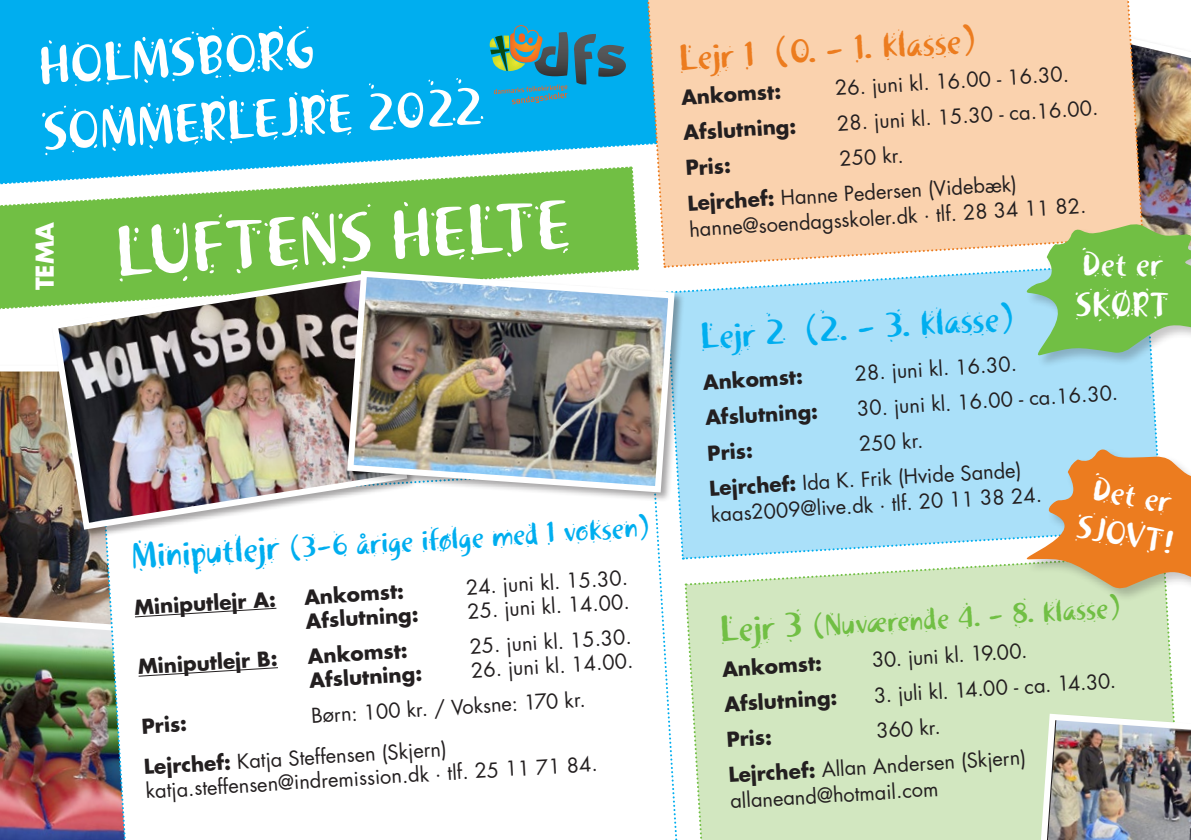
<style>
.page{position:relative;width:1191px;height:840px;background:#fff}
.page>*{position:absolute;margin:0;border:0;box-sizing:border-box;transform-origin:0 0}
.t1{font:70px "Khaki Std 2";color:#fff}
.t2{font:54px "Khaki Std 2";color:#fff}
.t3{font:36px "Khaki Std 2";color:#00aeef}
.t4{font:36px "Khaki Std 2";color:#ec7c1f}
.t5{font:36px "Khaki Std 2";color:#71bf44}
.t6{font:34.2px "Khaki Std 2";color:#fff}
.t7{font:33.6px "Khaki Std 2";color:#fff}
.t8{font:30px "Khaki Std 2";color:#00aeef}
.t9{font:30px "Khaki Std 2";color:#71bf44}
.t10{font:700 24px "Futura Std";color:#fff}
.t11{font:20px "Futura Std";color:#231f20}
.t12{font:700 20px "Futura Std";color:#231f20}
.s1{font-weight:700}
</style>
<div class="page">
<img style="left:0;top:0;width:1191px;height:840px">
<p class="t2" style="left:36px;top:33px;width:278px;rotate:-3deg">HOLMSBORG</p>
<p class="t2" style="left:40px;top:102px;width:443px;rotate:-4deg">SOMMERLEJRE 2022</p>
<p class="t10" style="left:29px;top:290px;width:70px;rotate:-90deg">TEMA</p>
<p class="t1" style="left:112px;top:212px;width:457px;rotate:-4deg">LUFTENS HELTE</p>
<p class="t8" style="left:288px;top:528px;width:363px;rotate:-3deg">(3-6 årige ifølge med 1 voksen)</p>
<p class="t3" style="left:130px;top:534px;width:150px;rotate:-4deg">Miniputlejr</p>
<p class="t11" style="left:465px;top:575px;width:164px;rotate:-4deg">24. juni kl. 15.30.</p>
<p class="t12" style="left:133px;top:594px;width:143px;rotate:-4deg">Miniputlejr A:</p>
<p class="t12" style="left:303px;top:584px;width:101px;rotate:-4deg">Ankomst:</p>
<p class="t11" style="left:466px;top:599px;width:164px;rotate:-4deg">25. juni kl. 14.00.</p>
<p class="t12" style="left:305px;top:608px;width:114px;rotate:-4deg">Afslutning:</p>
<p class="t11" style="left:468px;top:634px;width:164px;rotate:-4deg">25. juni kl. 15.30.</p>
<p class="t12" style="left:137px;top:653px;width:141px;rotate:-4deg">Miniputlejr B:</p>
<p class="t12" style="left:307px;top:643px;width:101px;rotate:-4deg">Ankomst:</p>
<p class="t11" style="left:470px;top:658px;width:164px;rotate:-4deg">26. juni kl. 14.00.</p>
<p class="t12" style="left:308px;top:667px;width:114px;rotate:-4deg">Afslutning:</p>
<p class="t11" style="left:311px;top:703px;width:276px;rotate:-4deg">Børn: 100 kr. / Voksne: 170 kr.</p>
<p class="t11" style="left:143px;top:755px;width:304px;rotate:-4deg"><span class="s1">Lejrchef:</span> Katja Steffensen (Skjern)</p>
<p class="t12" style="left:141px;top:712px;width:47px;rotate:-4deg">Pris:</p>
<p class="t11" style="left:145px;top:779px;width:454px;rotate:-4deg">katja.steffensen@indremission.dk · tlf. 25 11 71 84.</p>
<p class="t4" style="left:677px;top:38px;width:299px;rotate:-4deg">Lejr 1 (0. - 1. klasse)</p>
<p class="t12" style="left:680px;top:84px;width:101px;rotate:-4deg">Ankomst:</p>
<p class="t11" style="left:834px;top:76px;width:236px;rotate:-4deg">26. juni kl. 16.00 - 16.30.</p>
<p class="t11" style="left:836px;top:112px;width:263px;rotate:-4deg">28. juni kl. 15.30 - ca.16.00.</p>
<p class="t12" style="left:682px;top:120px;width:114px;rotate:-4deg">Afslutning:</p>
<p class="t11" style="left:838px;top:146px;width:66px;rotate:-4deg">250 kr.</p>
<p class="t11" style="left:687px;top:192px;width:331px;rotate:-4deg"><span class="s1">Lejrchef:</span> Hanne Pedersen (Videbæk)</p>
<p class="t12" style="left:684px;top:155px;width:47px;rotate:-4deg">Pris:</p>
<p class="t11" style="left:688px;top:218px;width:399px;rotate:-4deg">hanne@soendagsskoler.dk · tlf. 28 34 11 82.</p>
<p class="t6" style="left:1081px;top:243px;width:82px">Det er</p>
<p class="t6" style="left:1075px;top:284px;width:95px">SKØRT</p>
<p class="t3" style="left:698px;top:316px;width:316px;rotate:-4deg">Lejr 2 (2. - 3. klasse)</p>
<p class="t12" style="left:702px;top:369px;width:101px;rotate:-4deg">Ankomst:</p>
<p class="t11" style="left:854px;top:361px;width:164px;rotate:-4deg">28. juni kl. 16.30.</p>
<p class="t11" style="left:856px;top:397px;width:263px;rotate:-4deg">30. juni kl. 16.00 - ca.16.30.</p>
<p class="t12" style="left:704px;top:405px;width:114px;rotate:-4deg">Afslutning:</p>
<p class="t11" style="left:858px;top:431px;width:66px;rotate:-4deg">250 kr.</p>
<p class="t11" style="left:708px;top:477px;width:314px;rotate:-4deg"><span class="s1">Lejrchef:</span> Ida K. Frik (Hvide Sande)</p>
<p class="t12" style="left:706px;top:440px;width:47px;rotate:-4deg">Pris:</p>
<p class="t11" style="left:710px;top:503px;width:333px;rotate:-4deg">kaas2009@live.dk · tlf. 20 11 38 24.</p>
<p class="t7" style="left:1095px;top:468px;width:81px;rotate:9deg">Det er</p>
<p class="t7" style="left:1079px;top:506px;width:100px;rotate:9deg">SJOVT!</p>
<p class="t9" style="left:811px;top:606px;width:310px;rotate:-3deg">(Nuværende 4. - 8. klasse)</p>
<p class="t12" style="left:721px;top:655px;width:101px;rotate:-4deg">Ankomst:</p>
<p class="t5" style="left:718px;top:608px;width:85px;rotate:-4deg">Lejr 3</p>
<p class="t11" style="left:871px;top:647px;width:157px;rotate:-4deg">30. juni kl. 19.00.</p>
<p class="t11" style="left:873px;top:683px;width:243px;rotate:-4deg">3. juli kl. 14.00 - ca. 14.30.</p>
<p class="t12" style="left:723px;top:691px;width:115px;rotate:-4deg">Afslutning:</p>
<p class="t11" style="left:875px;top:717px;width:66px;rotate:-4deg">360 kr.</p>
<p class="t11" style="left:728px;top:763px;width:299px;rotate:-4deg"><span class="s1">Lejrchef:</span> Allan Andersen (Skjern)</p>
<p class="t12" style="left:725px;top:726px;width:47px;rotate:-4deg">Pris:</p>
<p class="t11" style="left:729px;top:788px;width:210px;rotate:-4deg">allaneand@hotmail.com</p>
</div>
